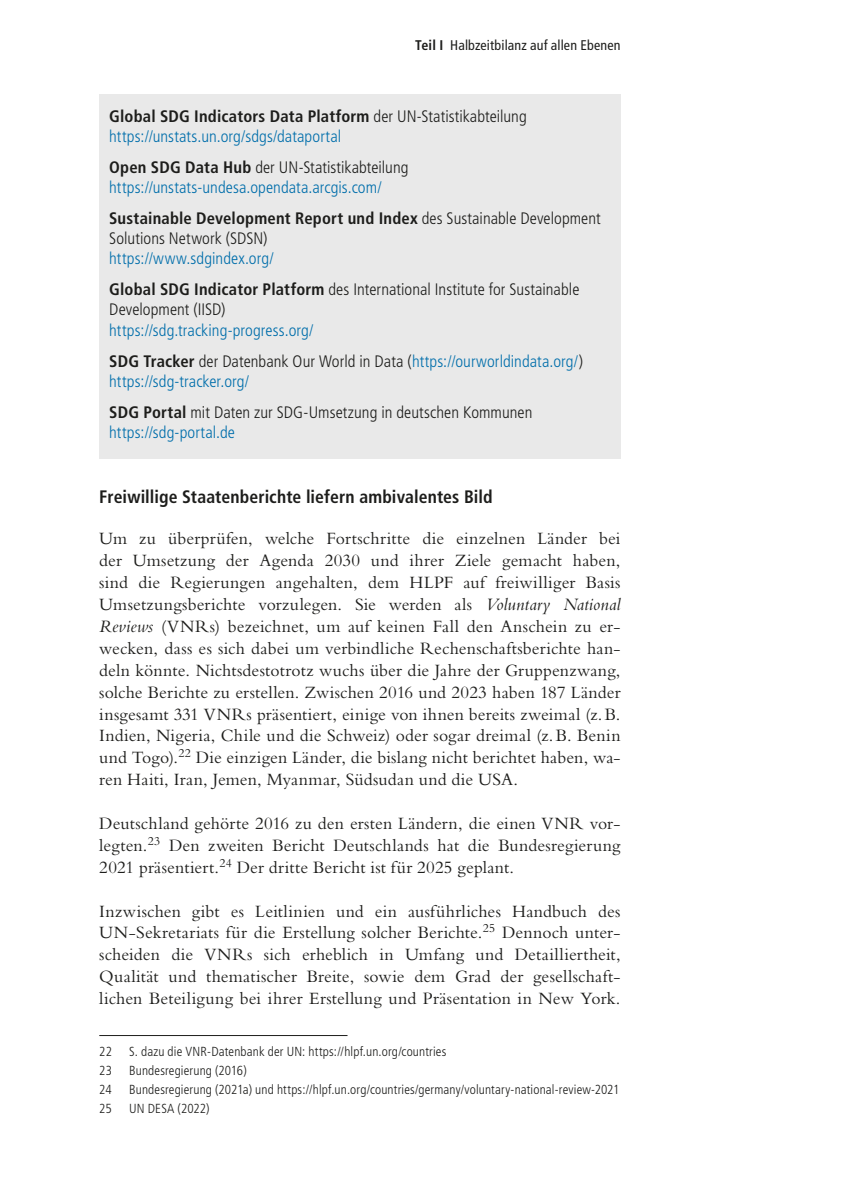
<style>
.page{position:relative;width:844px;height:1201px;background:#fff}
.page>*{position:absolute;margin:0;border:0;box-sizing:border-box;transform-origin:0 0}
.Text{font:18.03px/21.9px "Bembo Std";letter-spacing:.01em;color:#1d1d1b;text-align:justify}
.Zwischentitel{font:700 condensed 18.03px "Frutiger LT Std";letter-spacing:.005em;color:#1d1d1b}
.Kasten_Text{font:300 condensed 16.62px/20.1px "Frutiger LT Std";letter-spacing:.005em;color:#1d1d1b}
.Kasten_Text-2{font:300 condensed 16.62px/20.1px "Frutiger LT Std";letter-spacing:.005em;color:#006eab}
.Kopf{font:condensed 14px "Frutiger LT Std";letter-spacing:.01em;color:#1d1d1b}
.Fußnoten{font:300 condensed 13.12px "Frutiger LT Std";letter-spacing:.01em;color:#1d1d1b}
.s1{font-weight:700}
.s2{font-weight:700;color:#1d1d1b}
.s3{color:#1d1d1b}
.s4{color:#006eab}
.s5{font-style:italic;font-size:18.2px}
</style>
<div class="page">
<div style="left:99px;top:94px;width:521px;height:364px;background:#e9e9e9"></div>
<hr style="left:99px;top:1035px;width:248px;height:1px;background:#1d1d1b">
<p class="Kopf" style="left:415px;top:37px;width:207px"><span class="s1">Teil I</span> Halbzeitbilanz auf allen Ebenen</p>
<p class="Kasten_Text-2" style="left:109px;top:106px;width:419px"><span class="s2">Global SDG Indicators Data Platform</span> <span class="s3">der UN-Statistikabteilung </span>https://unstats.un.org/sdgs/dataportal</p>
<p class="Kasten_Text-2" style="left:109px;top:157px;width:301px"><span class="s2">Open SDG Data Hub</span> <span class="s3">der UN-Statistikabteilung </span>https://unstats-undesa.opendata.arcgis.com/</p>
<p class="Kasten_Text" style="left:109px;top:208px;width:493px"><span class="s1">Sustainable Development Report und Index</span> des Sustainable Development<br>Solutions Network (SDSN)<br><span class="s4">https://www.sdgindex.org/</span></p>
<p class="Kasten_Text" style="left:109px;top:280px;width:471px"><span class="s1">Global SDG Indicator Platform</span> des International Institute for Sustainable<br>Development (IISD)<br><span class="s4">https://sdg.tracking-progress.org/</span></p>
<p class="Kasten_Text-2" style="left:109px;top:351px;width:475px"><span class="s2">SDG Tracker</span> <span class="s3">der Datenbank Our World in Data (</span>https://ourworldindata.org/<span class="s3">) </span>https://sdg-tracker.org/</p>
<p class="Kasten_Text" style="left:109px;top:402px;width:424px"><span class="s1">SDG Portal</span> mit Daten zur SDG-Umsetzung in deutschen Kommunen <span class="s4">https://sdg-portal.de</span></p>
<p class="Zwischentitel" style="left:99px;top:486px;width:395px">Freiwillige Staatenberichte liefern ambivalentes Bild</p>
<p class="Text" style="left:99px;top:527px;width:522px">Um zu überprüfen, welche Fortschritte die einzelnen Länder bei der Umsetzung der Agenda 2030 und ihrer Ziele gemacht haben, sind die Regierungen angehalten, dem HLPF auf freiwilliger Basis Umsetzungsberichte vorzulegen. Sie werden als <span class="s5">Voluntary National Reviews</span> (VNRs) bezeichnet, um auf keinen Fall den Anschein zu er&shy;wecken, dass es sich dabei um verbindliche Rechenschaftsberichte han&shy;deln könnte. Nichtsdestotrotz wuchs über die Jahre der Gruppenzwang, solche Berichte zu erstellen. Zwischen 2016 und 2023 haben 187 Länder insgesamt 331 VNRs präsentiert, einige von ihnen bereits zweimal (z.B.<br>Indien, Nigeria, Chile und die Schweiz) oder sogar dreimal (z.B. Benin und Togo).<sup>22</sup> Die einzigen Länder, die bislang nicht berichtet haben, wa&shy;ren Haiti, Iran, Jemen, Myanmar, Südsudan und die USA.</p>
<p class="Text" style="left:99px;top:812px;width:522px">Deutschland gehörte 2016 zu den ersten Ländern, die einen VNR vor&shy;legten.<sup>23</sup> Den zweiten Bericht Deutschlands hat die Bundesregierung 2021 präsentiert.<sup>24</sup> Der dritte Bericht ist für 2025 geplant.</p>
<p class="Text" style="left:99px;top:899px;width:522px">Inzwischen gibt es Leitlinien und ein ausführliches Handbuch des UN-Sekretariats für die Erstellung solcher Berichte.<sup>25</sup> Dennoch unter&shy;scheiden die VNRs sich erheblich in Umfang und Detailliertheit, Qualität und thematischer Breite, sowie dem Grad der gesellschaft&shy;lichen Beteiligung bei ihrer Erstellung und Präsentation in New York.</p>
<p class="Fußnoten" style="left:99px;top:1044px;width:14px">22</p>
<p class="Fußnoten" style="left:129px;top:1044px;width:319px">S. dazu die VNR-Datenbank der UN: https://hlpf.un.org/countries</p>
<p class="Fußnoten" style="left:99px;top:1063px;width:14px">23</p>
<p class="Fußnoten" style="left:129px;top:1063px;width:119px">Bundesregierung (2016)</p>
<p class="Fußnoten" style="left:99px;top:1082px;width:14px">24</p>
<p class="Fußnoten" style="left:129px;top:1082px;width:492px">Bundesregierung (2021a) und https://hlpf.un.org/countries/germany/voluntary-national-review-2021</p>
<p class="Fußnoten" style="left:99px;top:1101px;width:14px">25</p>
<p class="Fußnoten" style="left:129px;top:1101px;width:82px">UN DESA (2022)</p>
</div>
